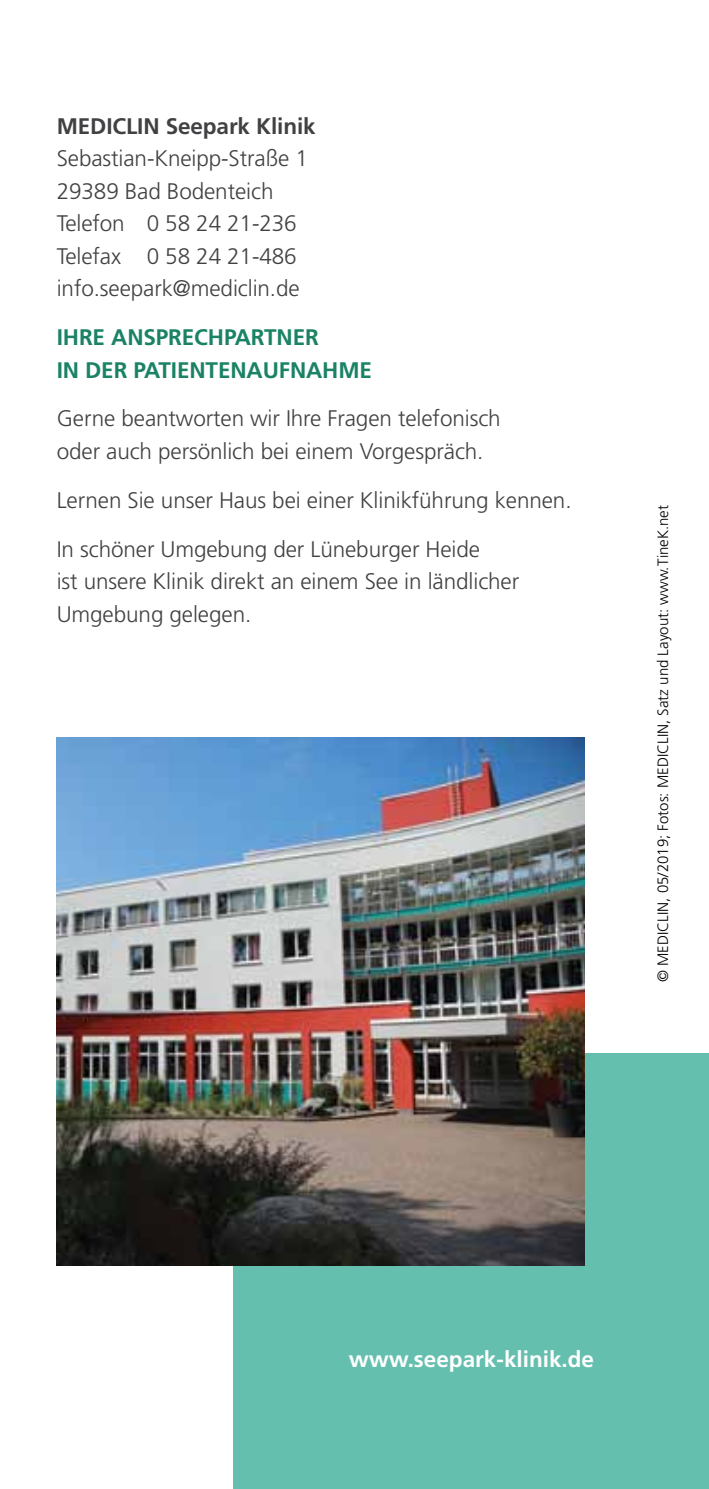
<style>
.page{position:relative;width:709px;height:1489px;background:#fff}
.page>*{position:absolute;margin:0;border:0;box-sizing:border-box;transform-origin:0 0}
.t1{font:300 22.5px/32.5px "Frutiger LT";letter-spacing:-.005em;color:#414042}
.t2{font:700 22.5px/32.5px "Frutiger LT";letter-spacing:-.005em;color:#1a8265}
.t3{font:700 22.5px "Frutiger LT";letter-spacing:-.005em;color:#414042}
.t4{font:700 22.5px "Frutiger LT";color:#fff}
.t5{font:300 15px "Frutiger LT";color:#000}
</style>
<div class="page">
<div style="left:234px;top:1052px;width:475px;height:436px;background:#65bfaf"></div>
<img style="left:57px;top:737px;width:528px;height:528px">
<p class="t3" style="left:57px;top:113px;width:260px">M EDICLIN SEEPARK KLINIK</p>
<p class="t1" style="left:57px;top:143px;width:253px">Sebastian-Kneipp-Straße 1<br>29389 Bad Bodenteich<br>Telefon 0 58 24 21-236<br>Telefax 0 58 24 21-486 info.seepark@mediclin.de</p>
<p class="t2" style="left:57px;top:321px;width:317px">IHRE ANSPRECHPARTNER<br>IN DER PATIENTENAUFNAHME</p>
<p class="t1" style="left:57px;top:403px;width:445px">Gerne beantworten wir Ihre Fragen telefonisch oder auch persönlich bei einem Vorgespräch.</p>
<p class="t1" style="left:57px;top:476px;width:516px;line-height:48.8px">Lernen Sie unser Haus bei einer Klinikführung kennen.<br>In schöner Umgebung der Lüneburger Heide</p>
<p class="t1" style="left:57px;top:565px;width:464px">ist unsere Klinik direkt an einem See in ländlicher<br>Umgebung gelegen.</p>
<p class="t5" style="left:654px;top:981px;width:478px;rotate:-90deg">© MediClin, 05/2019; Fotos: MediClin, Satz und Layout: www.TineK.net</p>
<p class="t4" style="left:349px;top:1345px;width:247px">WWW.SEEPARK-KLINIK.DE</p>
</div>
